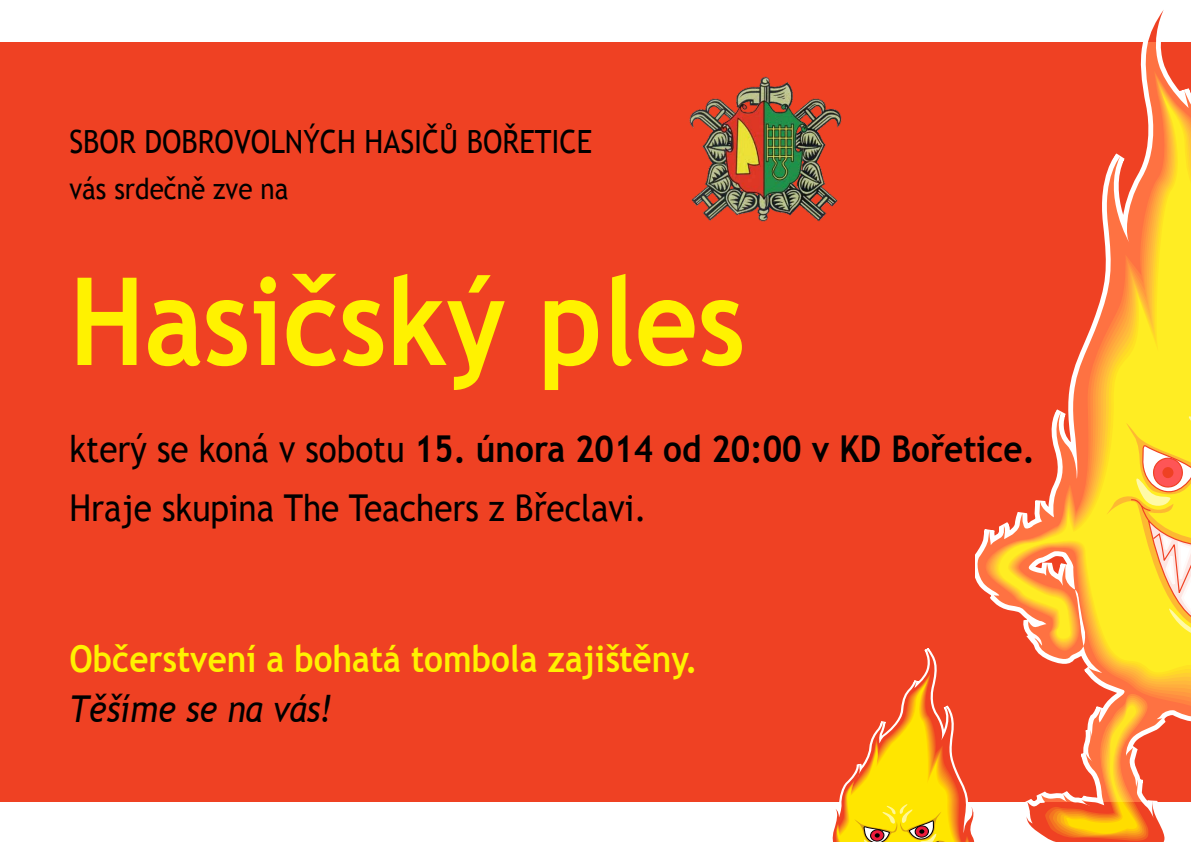
<style>
.page{position:relative;width:1191px;height:842px;background:#fff}
.page>*{position:absolute;margin:0;border:0;box-sizing:border-box;transform-origin:0 0}
.t1{font:700 122px "Trebuchet MS";color:#fff200;scale:.9 1}
.t2{font:37px/58.6px "Trebuchet MS";color:#000;scale:.9 1}
.t3{font:700 37px "Trebuchet MS";color:#fff200;scale:.9 1}
.t4{font:italic 37px "Trebuchet MS";color:#000;scale:.9 1}
.t5{font:32px "Trebuchet MS";color:#000;scale:.9 1}
.t6{font:29px "Trebuchet MS";color:#000;scale:.9 1}
.s1{font-weight:700}
</style>
<div class="page">
<div style="left:0;top:43px;width:1191px;height:759px;background:#ef4123"></div>
<svg style="left:975px;top:10px;width:216px;height:832px"></svg>
<svg style="left:998px;top:96px;width:193px;height:588px"></svg>
<svg style="left:1040px;top:690px;width:113px;height:152px"></svg>
<svg style="left:1102px;top:411px;width:89px;height:238px;background:#fedf3f"></svg>
<svg style="left:924px;top:643px;width:85px;height:24px"></svg>
<svg style="left:832px;top:667px;width:177px;height:175px"></svg>
<img style="left:689px;top:76px;width:153px;height:146px">
<p class="t5" style="left:69px;top:122px;width:582px">SBOR DOBROVOLNÝCH HASIČŮ BOŘETICE</p>
<p class="t6" style="left:69px;top:171px;width:245px">vás srdečně zve na</p>
<h1 class="t1" style="left:69px;top:245px;width:752px">Hasičský ples</h1>
<p class="t2" style="left:69px;top:420px;width:1074px">který se koná v sobotu <span class="s1">15. února 2014 od 20:00 v KD Bořetice.<br></span>Hraje skupina The Teachers z Břeclavi.</p>
<p class="t3" style="left:69px;top:636px;width:699px">Občerstvení a bohatá tombola zajištěny.</p>
<p class="t4" style="left:69px;top:687px;width:294px">Těšíme se na vás!</p>
</div>
